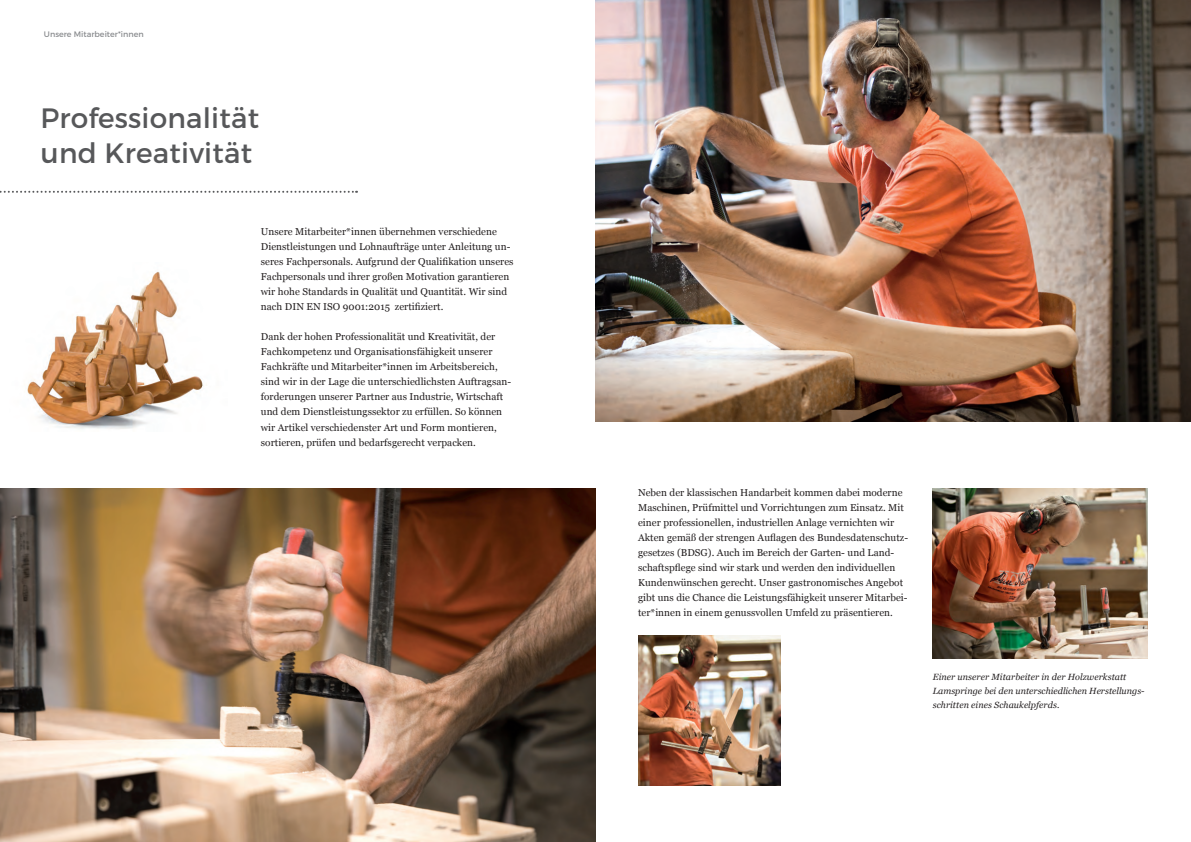
<style>
.page{position:relative;width:1191px;height:842px;background:#fff}
.page>*{position:absolute;margin:0;border:0;box-sizing:border-box;transform-origin:0 0}
.t1{font:28px/35px "Montserrat";letter-spacing:.01em;color:#57585a}
.t2{font:10px/15px "Georgia";letter-spacing:.005em;color:#231f20}
.t3{font:italic 9px/14px "Georgia";letter-spacing:.01em;color:#231f20}
.t4{font:8px "Montserrat";color:#8a8c8f}
</style>
<div class="page">
<img style="left:0;top:488px;width:595px;height:354px">
<img style="left:595px;top:0;width:596px;height:422px">
<img style="left:932px;top:488px;width:215px;height:170px">
<img style="left:638px;top:635px;width:142px;height:150px">
<img style="left:27px;top:272px;width:176px;height:157px">
<svg style="left:0;top:191px;width:357px;height:2px"></svg>
<p class="t4" style="left:44px;top:30px;width:101px">Unsere Mitarbeiter*innen</p>
<h1 class="t1" style="left:41px;top:100px;width:220px">Professionalität und Kreativität</h1>
<p class="t2" style="left:261px;top:224px;width:254px">Unsere Mitarbeiter*innen übernehmen verschiedene Dienstleistungen und Lohnaufträge unter Anleitung un&shy;seres Fachpersonals. Aufgrund der Qualifikation unseres Fachpersonals und ihrer großen Motivation garantieren wir hohe Standards in Qualität und Quantität. Wir sind nach DIN EN ISO 9001:2015 zertifiziert.</p>
<p class="t2" style="left:261px;top:329px;width:252px">Dank der hohen Professionalität und Kreativität, der Fachkompetenz und Organisationsfähigkeit unserer Fachkräfte und Mitarbeiter*innen im Arbeitsbereich, sind wir in der Lage die unterschiedlichsten Auftragsan&shy;forderungen unserer Partner aus Industrie, Wirtschaft und dem Dienstleistungssektor zu erfüllen. So können wir Artikel verschiedenster Art und Form montieren, sortieren, prüfen und bedarfsgerecht verpacken.</p>
<p class="t2" style="left:638px;top:484px;width:272px">Neben der klassischen Handarbeit kommen dabei moderne Maschinen, Prüfmittel und Vorrichtungen zum Einsatz. Mit einer professionellen, industriellen Anlage vernichten wir Akten gemäß der strengen Auflagen des Bundesdatenschutz&shy;gesetzes (BDSG). Auch im Bereich der Garten- und Land&shy;schaftspflege sind wir stark und werden den individuellen Kundenwünschen gerecht. Unser gastronomisches Angebot gibt uns die Chance die Leistungsfähigkeit unserer Mitarbei&shy;ter*innen in einem genussvollen Umfeld zu präsentieren.</p>
<p class="t3" style="left:932px;top:670px;width:213px">Einer unserer Mitarbeiter in der Holzwerkstatt<br>Lamspringe bei den unterschiedlichen Herstellungs&shy;schritten eines Schaukelpferds.</p>
</div>
